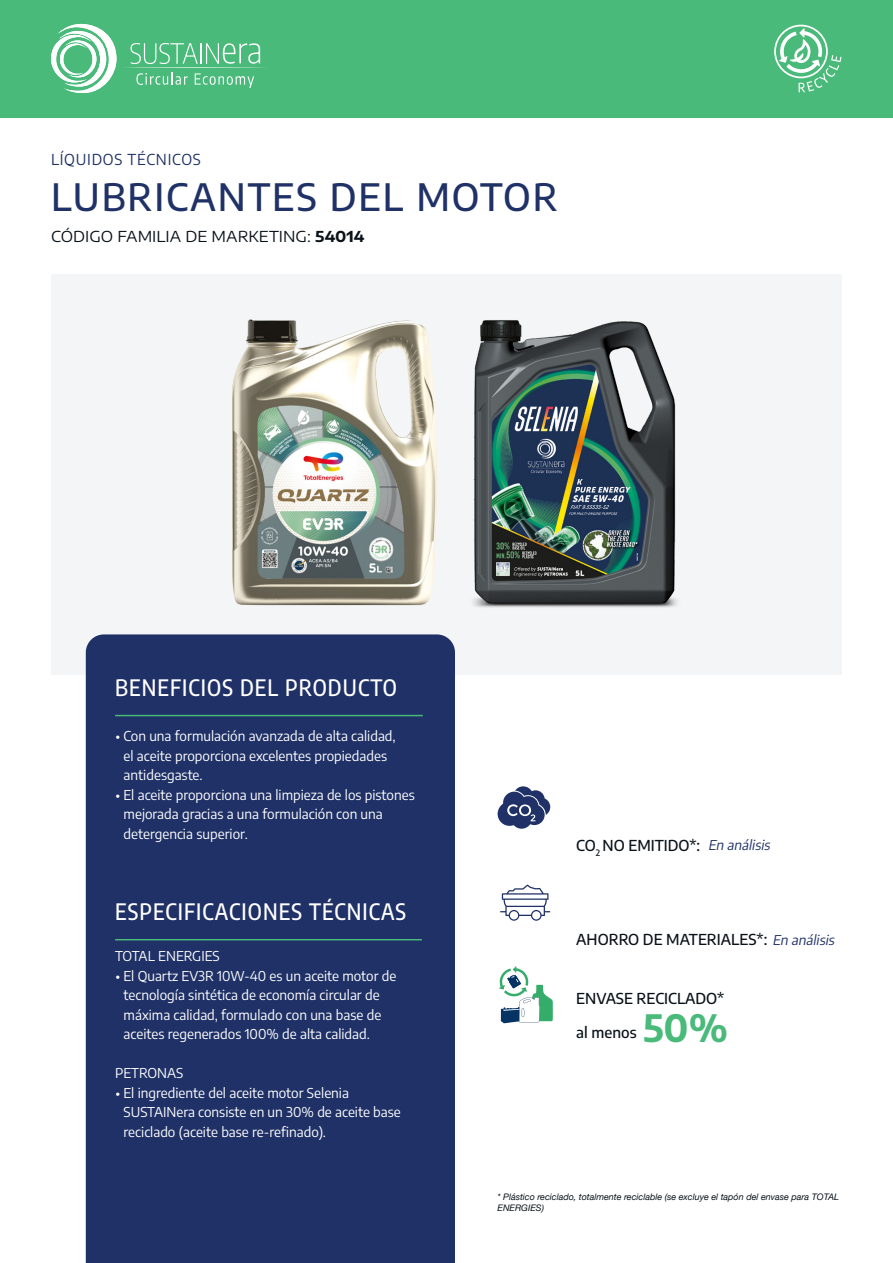
<style>
.page{position:relative;width:893px;height:1263px;background:#fff}
.page>*{position:absolute;margin:0;border:0;box-sizing:border-box;transform-origin:0 0}
.t1{font:500 37.5px "Encode Sans";letter-spacing:.05em;color:#1f3166}
.t2{font:700 37.5px "Encode Sans";color:#49ba7a}
.t3{font:500 22.5px "Encode Sans Condensed";letter-spacing:.05em;color:#fff}
.t4{font:500 15px "Encode Sans";color:#091218}
.t5{font:15px "Encode Sans Expanded";color:#091218}
.t6{font:15px "Encode Sans";letter-spacing:.05em;color:#1f3166}
.Bullet{font:13.5px/19.5px "Encode Sans";color:#fff}
.t7{font:italic 13.5px "Encode Sans";color:#1f3166}
.t8{font:italic 9px/10.8px "Helvetica Neue";color:#091218}
.s1{font-weight:700}
</style>
<div class="page">
<div style="left:51px;top:274px;width:791px;height:401px;background:#f4f5f7"></div>
<div style="left:0;top:0;width:893px;height:118px;background:#49ba7a"></div>
<div style="left:86px;top:634px;width:369px;height:629px;background:#1f3166"></div>
<hr style="left:115px;top:715px;width:308px;height:1px;background:#49ba7a">
<svg style="left:500px;top:884px;width:50px;height:37px"></svg>
<hr style="left:115px;top:939px;width:307px;height:1px;background:#49ba7a">
<svg style="left:51px;top:24px;width:65px;height:69px"></svg>
<svg style="left:125px;top:43px;width:140px;height:45px"></svg>
<svg style="left:774px;top:25px;width:67px;height:67px"></svg>
<svg style="left:498px;top:786px;width:52px;height:43px"></svg>
<svg style="left:499px;top:966px;width:54px;height:57px"></svg>
<img style="left:232px;top:319px;width:204px;height:287px">
<img style="left:473px;top:320px;width:204px;height:288px">
<p class="t6" style="left:51px;top:149px;width:151px">LÍQUIDOS TÉCNICOS</p>
<p class="t1" style="left:51px;top:171px;width:508px">LUBRICANTES DEL MOTOR</p>
<p class="t5" style="left:51px;top:226px;width:315px">CÓDIGO FAMILIA DE MARKETING: <span class="s1">54014</span></p>
<p class="t3" style="left:115px;top:672px;width:283px">BENEFICIOS DEL PRODUCTO</p>
<p class="Bullet" style="left:124px;top:726px;width:274px;text-indent:-8px">• Con una formulación avanzada de alta calidad, el aceite proporciona excelentes propiedades antidesgaste.</p>
<p class="Bullet" style="left:124px;top:785px;width:293px;text-indent:-8px">• El aceite proporciona una limpieza de los pistones mejorada gracias a una formulación con una detergencia superior.</p>
<p class="t3" style="left:115px;top:896px;width:292px">ESPECIFICACIONES TÉCNICAS</p>
<p class="Bullet" style="left:115px;top:946px;width:106px">TOTAL ENERGIES</p>
<p class="Bullet" style="left:124px;top:965px;width:274px;text-indent:-8px">• El Quartz EV3R 10W-40 es un aceite motor de tecnología sintética de economía circular de máxima calidad, formulado con una base de aceites regenerados 100% de alta calidad.</p>
<p class="Bullet" style="left:115px;top:1063px;width:70px">PETRONAS</p>
<p class="Bullet" style="left:124px;top:1082px;width:279px;text-indent:-8px">• El ingrediente del aceite motor Selenia<br>SUSTAINera consiste en un 30% de aceite base reciclado (aceite base re-refinado).</p>
<p class="t4" style="left:576px;top:835px;width:125px">CO<sub>2</sub> NO EMITIDO*:</p>
<p class="t7" style="left:708px;top:835px;width:66px">En análisis</p>
<p class="t4" style="left:576px;top:929px;width:193px">AHORRO DE MATERIALES*:</p>
<p class="t7" style="left:772px;top:931px;width:66px">En análisis</p>
<p class="t4" style="left:576px;top:988px;width:149px">ENVASE RECICLADO*</p>
<p class="t4" style="left:576px;top:1022px;width:62px">al menos</p>
<p class="t2" style="left:643px;top:1002px;width:86px">50%</p>
<p class="t8" style="left:498px;top:1192px;width:343px">* Plástico reciclado, totalmente reciclable (se excluye el tapón del envase para TOTAL<br>ENERGIES)</p>
</div>
